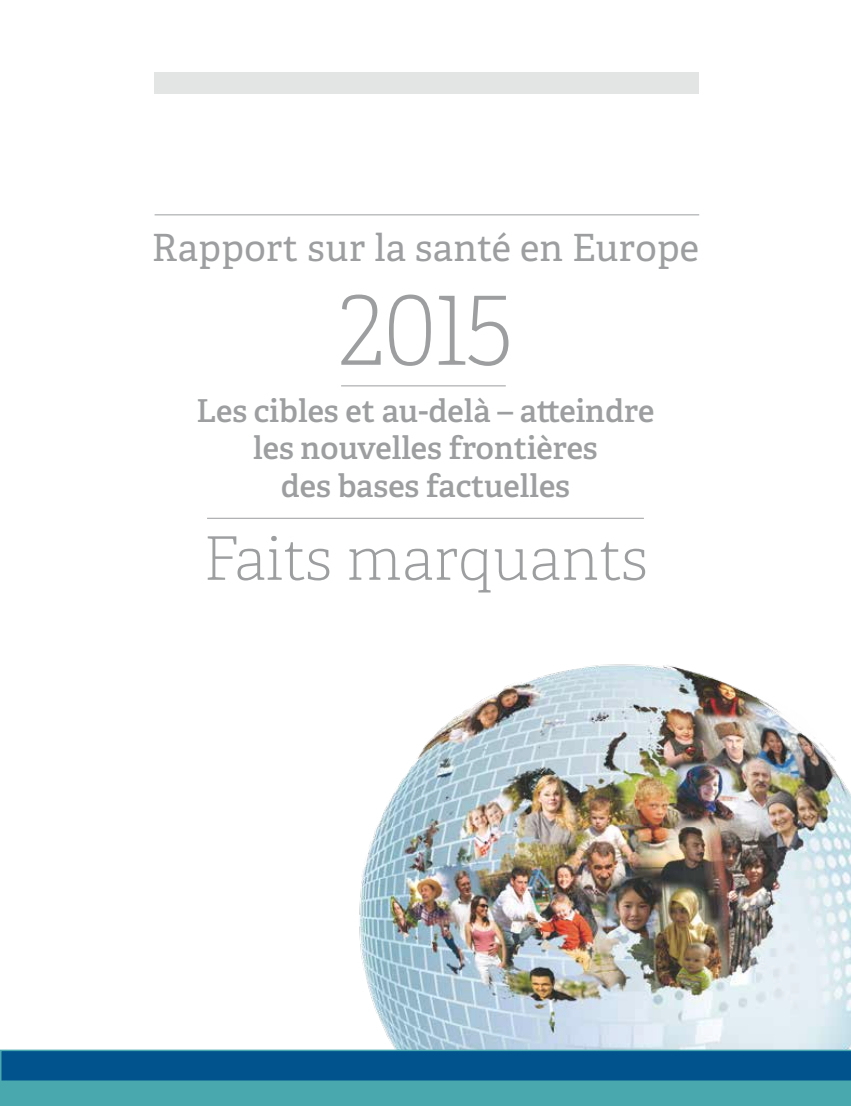
<style>
.page{position:relative;width:851px;height:1106px;background:#fff}
.page>*{position:absolute;margin:0;border:0;box-sizing:border-box;transform-origin:0 0}
.t1{font:100 95.25px "Adelle CYR";color:#9c9e9f}
.t2{font:100 60px "Adelle CYR";letter-spacing:-.005em;color:#9c9e9f}
.t3{font:37.5px "Adelle CYR";letter-spacing:.01em;color:#9c9e9f}
.t4{font:600 31.5px/37.8px "Adelle CYR";color:#9c9e9f;text-align:center}
</style>
<div class="page">
<div style="left:154px;top:72px;width:545px;height:21px;background:#e3e4e4"></div>
<img style="left:359px;top:664px;width:491px;height:385px">
<svg style="left:0;top:1049px;width:850px;height:31px;background:#085a90"></svg>
<div style="left:0;top:1080px;width:850px;height:26px;background:#48a8ae"></div>
<hr style="left:154px;top:214px;width:545px;height:1px;background:#9c9e9f">
<hr style="left:207px;top:518px;width:436px;height:1px;background:#9c9e9f">
<hr style="left:341px;top:385px;width:164px;height:1px;background:#9c9e9f">
<p class="t3" style="left:152px;top:220px;width:548px">Rapport sur la santé en Europe</p>
<h1 class="t1" style="left:338px;top:265px;width:176px">2015</h1>
<p class="t4" style="left:196px;top:390px;width:459px">Les cibles et au-delà – atteindre les nouvelles frontières<br>des bases factuelles</p>
<h2 class="t2" style="left:203px;top:517px;width:446px">Faits marquants</h2>
</div>
